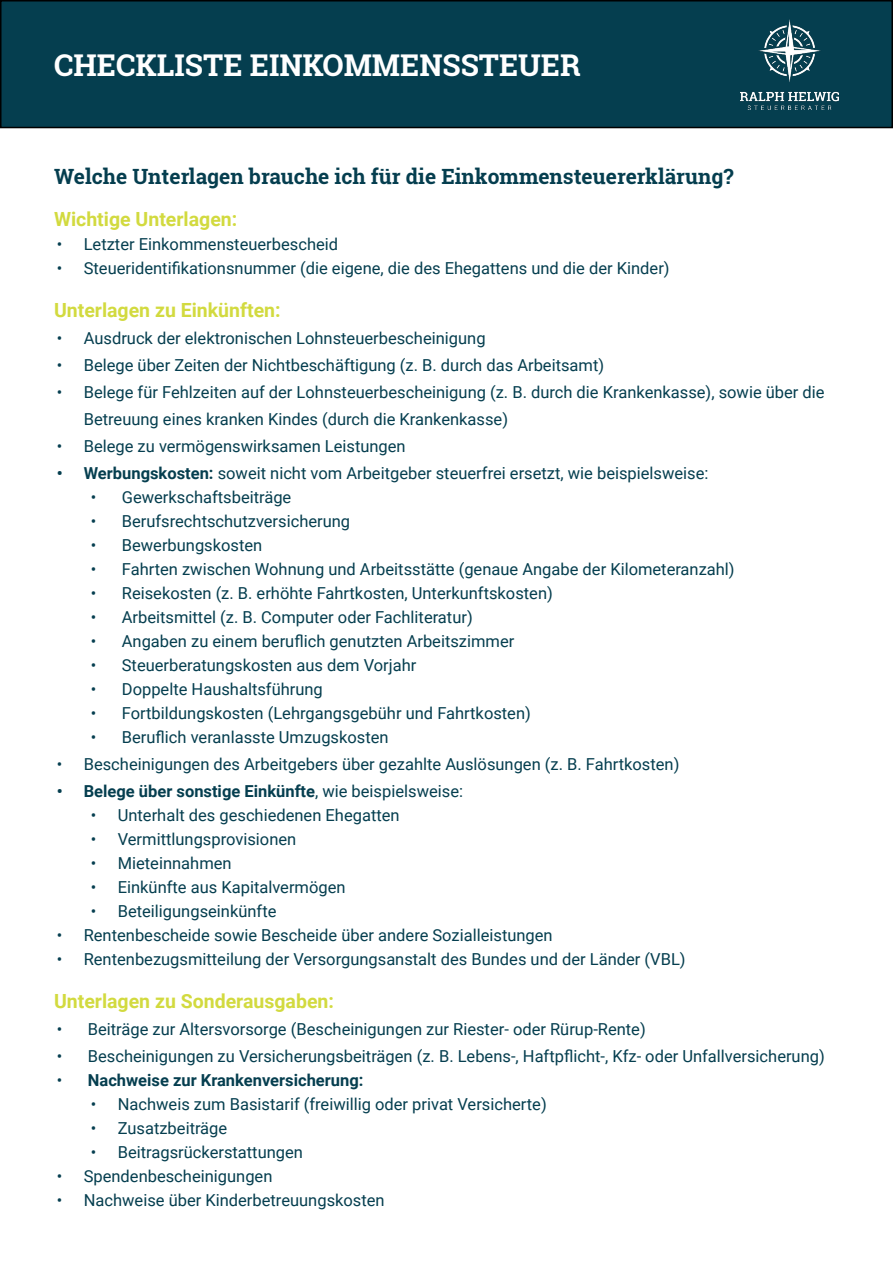
<style>
.page{position:relative;width:893px;height:1263px;background:#fff}
.page>*{position:absolute;margin:0;border:0;box-sizing:border-box;transform-origin:0 0}
.t1{font:700 30px "Roboto Slab";color:#fff}
.t2{font:700 21px "Roboto Slab";color:#053e4f}
.t3{font:700 19.5px "Roboto";color:#d2da3f}
.t4{font:16.5px/27px "Roboto";color:#053e4f}
.t5{font:700 16.5px "Roboto";color:#053e4f}
.s1{font-weight:700}
.s2{font-weight:400}
</style>
<div class="page">
<div style="left:1px;top:1px;width:891px;height:127px;background:#053e4f"></div>
<div style="left:0;top:0;width:893px;height:128px;border:2px solid #000"></div>
<img style="left:741px;top:19px;width:98px;height:91px">
<h1 class="t1" style="left:54px;top:44px;width:528px">CHECKLISTE EINKOMMENSSTEUER</h1>
<p class="t2" style="left:54px;top:162px;width:681px">Welche Unterlagen brauche ich für die Einkommensteuererklärung?</p>
<p class="t3" style="left:54px;top:206px;width:185px">Wichtige Unterlagen:</p>
<p class="t4" style="left:57px;top:230px;width:283px">• Letzter Einkommensteuerbescheid</p>
<p class="t4" style="left:57px;top:254px;width:614px">• Steueridentifikationsnummer (die eigene, die des Ehegattens und die der Kinder)</p>
<p class="t3" style="left:54px;top:296px;width:228px">Unterlagen zu Einkünften:</p>
<p class="t4" style="left:57px;top:324px;width:430px">• Ausdruck der elektronischen Lohnsteuerbescheinigung</p>
<p class="t4" style="left:57px;top:351px;width:549px">• Belege über Zeiten der Nichtbeschäftigung (z. B. durch das Arbeitsamt)</p>
<p class="t4" style="left:84px;top:378px;width:742px;text-indent:-27px">• Belege für Fehlzeiten auf der Lohnsteuerbescheinigung (z. B. durch die Krankenkasse), sowie über die<br>Betreuung eines kranken Kindes (durch die Krankenkasse)</p>
<p class="t4" style="left:57px;top:432px;width:350px">• Belege zu vermögenswirksamen Leistungen</p>
<p class="t4" style="left:57px;top:459px;width:653px"><span class="s1">• Werbungskosten:</span> soweit nicht vom Arbeitgeber steuerfrei ersetzt, wie beispielsweise:</p>
<p class="t4" style="left:91px;top:483px;width:202px">• Gewerkschaftsbeiträge</p>
<p class="t4" style="left:91px;top:507px;width:261px">• Berufsrechtschutzversicherung</p>
<p class="t4" style="left:91px;top:531px;width:173px">• Bewerbungskosten</p>
<p class="t4" style="left:91px;top:555px;width:645px">• Fahrten zwischen Wohnung und Arbeitsstätte (genaue Angabe der Kilometeranzahl)</p>
<p class="t4" style="left:91px;top:579px;width:464px">• Reisekosten (z. B. erhöhte Fahrtkosten, Unterkunftskosten)</p>
<p class="t4" style="left:91px;top:603px;width:383px">• Arbeitsmittel (z. B. Computer oder Fachliteratur)</p>
<p class="t4" style="left:91px;top:627px;width:425px">• Angaben zu einem beruflich genutzten Arbeitszimmer</p>
<p class="t4" style="left:91px;top:651px;width:327px">• Steuerberatungskosten aus dem Vorjahr</p>
<p class="t4" style="left:91px;top:675px;width:234px">• Doppelte Haushaltsführung</p>
<p class="t4" style="left:91px;top:699px;width:442px">• Fortbildungskosten (Lehrgangsgebühr und Fahrtkosten)</p>
<p class="t4" style="left:91px;top:723px;width:299px">• Beruflich veranlasste Umzugskosten</p>
<p class="t4" style="left:57px;top:750px;width:624px">• Bescheinigungen des Arbeitgebers über gezahlte Auslösungen (z. B. Fahrtkosten)</p>
<p class="t5" style="left:57px;top:779px;width:408px">• Belege über sonstige Einkünfte<span class="s2">, wie beispielsweise:</span></p>
<p class="t4" style="left:91px;top:801px;width:310px">• Unterhalt des geschiedenen Ehegatten</p>
<p class="t4" style="left:91px;top:825px;width:207px">• Vermittlungsprovisionen</p>
<p class="t4" style="left:91px;top:849px;width:142px">• Mieteinnahmen</p>
<p class="t4" style="left:91px;top:873px;width:256px">• Einkünfte aus Kapitalvermögen</p>
<p class="t4" style="left:91px;top:897px;width:187px">• Beteiligungseinkünfte</p>
<p class="t4" style="left:57px;top:921px;width:497px">• Rentenbescheide sowie Bescheide über andere Sozialleistungen</p>
<p class="t4" style="left:57px;top:945px;width:630px">• Rentenbezugsmitteilung der Versorgungsanstalt des Bundes und der Länder (VBL)</p>
<p class="t3" style="left:54px;top:987px;width:281px">Unterlagen zu Sonderausgaben:</p>
<p class="t4" style="left:57px;top:1014px;width:590px">• Beiträge zur Altersvorsorge (Bescheinigungen zur Riester- oder Rürup-Rente)</p>
<p class="t4" style="left:57px;top:1041px;width:770px">• Bescheinigungen zu Versicherungsbeiträgen (z. B. Lebens-, Haftpflicht-, Kfz- oder Unfallversicherung)</p>
<p class="t5" style="left:57px;top:1068px;width:308px"><span class="s2">•</span> Nachweise zur Krankenversicherung:</p>
<p class="t4" style="left:91px;top:1089px;width:457px">• Nachweis zum Basistarif (freiwillig oder privat Versicherte)</p>
<p class="t4" style="left:91px;top:1113px;width:138px">• Zusatzbeiträge</p>
<p class="t4" style="left:91px;top:1137px;width:214px">• Beitragsrückerstattungen</p>
<p class="t4" style="left:57px;top:1161px;width:217px">• Spendenbescheinigungen</p>
<p class="t4" style="left:57px;top:1185px;width:329px">• Nachweise über Kinderbetreuungskosten</p>
</div>
